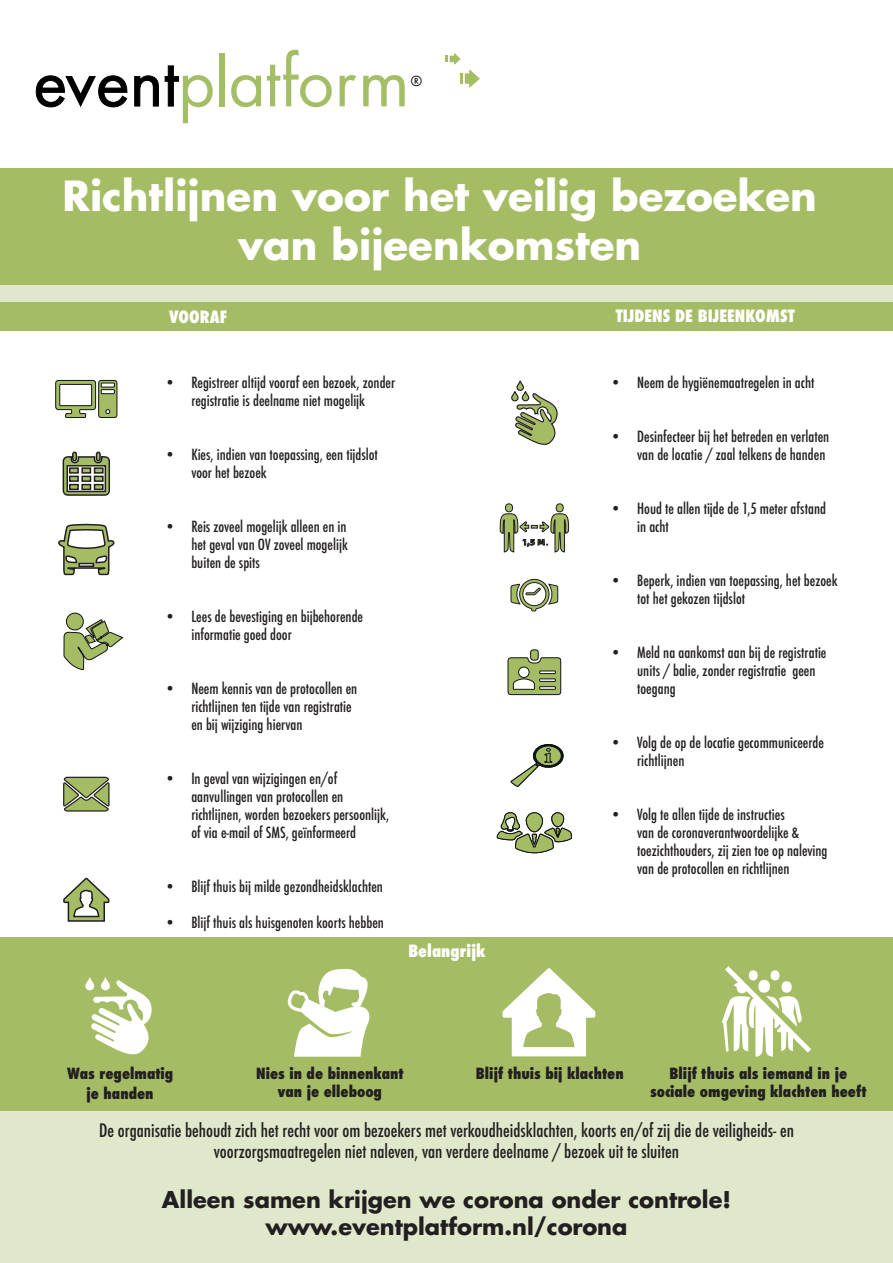
<style>
.page{position:relative;width:893px;height:1263px;background:#fff}
.page>*{position:absolute;margin:0;border:0;box-sizing:border-box;transform-origin:0 0}
.t1{font:700 40.5px/48.6px "Futura";color:#fff;text-align:center}
.t2{font:700 22.5px/27px "Futura";color:#231f20;text-align:center}
.t3{font:500 condensed 18px/21.6px "Futura";color:#231f20;text-align:center}
.t4{font:800 condensed 16.5px "Futura";color:#fff}
.t5{font:15.3px "Futura PT";color:#000001}
.t6{font:500 condensed 15px/18px "Futura";color:#231f20}
.t7{font:800 condensed 15px/18px "Futura";color:#231f20;text-align:center}
</style>
<div class="page">
<div style="left:0;top:279px;width:893px;height:984px;background:#e0e8cc"></div>
<div style="left:0;top:168px;width:893px;height:117px;background:#a4bd65"></div>
<svg style="left:36px;top:76px;width:91px;height:31px"></svg>
<svg style="left:134px;top:76px;width:25px;height:30px"></svg>
<svg style="left:165px;top:66px;width:48px;height:57px"></svg>
<div style="left:220px;top:53px;width:5px;height:53px;background:#a4be66"></div>
<svg style="left:231px;top:75px;width:30px;height:32px"></svg>
<svg style="left:267px;top:50px;width:65px;height:57px"></svg>
<svg style="left:340px;top:75px;width:16px;height:31px"></svg>
<svg style="left:363px;top:75px;width:42px;height:31px"></svg>
<svg style="left:445px;top:53px;width:16px;height:11px"></svg>
<svg style="left:460px;top:70px;width:20px;height:17px"></svg>
<div style="left:0;top:308px;width:893px;height:798px;background:#fff"></div>
<div style="left:0;top:937px;width:893px;height:173px;background:#a4bd65"></div>
<svg style="left:502px;top:968px;width:93px;height:88px"></svg>
<svg style="left:287px;top:969px;width:83px;height:88px"></svg>
<svg style="left:722px;top:966px;width:89px;height:91px"></svg>
<svg style="left:85px;top:977px;width:67px;height:78px"></svg>
<div style="left:0;top:302px;width:893px;height:28px;background:#a4bd65"></div>
<svg style="left:58px;top:523px;width:57px;height:53px"></svg>
<svg style="left:63px;top:877px;width:47px;height:45px"></svg>
<svg style="left:63px;top:776px;width:47px;height:36px;background:#91a068"></svg>
<svg style="left:55px;top:380px;width:63px;height:116px"></svg>
<div style="left:66px;top:613px;width:17px;height:17px;background:#a4bd65;border-radius:50%"></div>
<div style="left:66px;top:613px;width:18px;height:17px;border:1px solid #101414;border-radius:50%"></div>
<svg style="left:63px;top:619px;width:61px;height:52px"></svg>
<svg style="left:511px;top:380px;width:47px;height:65px"></svg>
<svg style="left:510px;top:744px;width:54px;height:43px"></svg>
<svg style="left:496px;top:812px;width:77px;height:42px"></svg>
<svg style="left:499px;top:503px;width:71px;height:50px"></svg>
<svg style="left:510px;top:578px;width:49px;height:34px"></svg>
<svg style="left:507px;top:649px;width:54px;height:46px"></svg>
<p class="t5" style="left:411px;top:72px;width:13px">®</p>
<h1 class="t1" style="left:62px;top:171px;width:756px">Richtlijnen voor het veilig bezoeken van bijeenkomsten</h1>
<p class="t4" style="left:169px;top:305px;width:59px">VOORAF</p>
<p class="t4" style="left:616px;top:305px;width:181px">TIJDENS DE BIJEENKOMST</p>
<p class="t6" style="left:164px;top:374px;width:232px;text-align:center">• Registreer altijd vooraf een bezoek, zonder registratie is deelname niet mogelijk</p>
<p class="t6" style="left:191px;top:446px;width:188px;text-indent:-27px">• Kies, indien van toepassing, een tijdslot voor het bezoek</p>
<p class="t6" style="left:191px;top:518px;width:158px;text-align:justify;text-indent:-27px">• Reis zoveel mogelijk alleen en in het geval van OV zoveel mogelijk buiten de spits</p>
<p class="t6" style="left:191px;top:608px;width:173px;text-indent:-27px">• Lees de bevestiging en bijbehorende informatie goed door</p>
<p class="t6" style="left:191px;top:680px;width:168px;text-indent:-27px">• Neem kennis van de protocollen en richtlijnen ten tijde van registratie en bij wijziging hiervan</p>
<p class="t6" style="left:191px;top:770px;width:199px;text-indent:-27px">• In geval van wijzigingen en/of aanvullingen van protocollen en richtlijnen, worden bezoekers persoonlijk, of via e-mail of SMS, geïnformeerd</p>
<p class="t6" style="left:164px;top:878px;width:220px">• Blijf thuis bij milde gezondheidsklachten</p>
<p class="t6" style="left:164px;top:914px;width:221px">• Blijf thuis als huisgenoten koorts hebben</p>
<p class="t4" style="left:408px;top:939px;width:78px">Belangrijk</p>
<p class="t6" style="left:610px;top:374px;width:206px">• Neem de hygiënemaatregelen in acht</p>
<p class="t6" style="left:610px;top:428px;width:221px;text-align:right">• Desinfecteer bij het betreden en verlaten van de locatie / zaal telkens de handen</p>
<p class="t6" style="left:637px;top:500px;width:190px;text-indent:-27px">• Houd te allen tijde de 1,5 meter afstand in acht</p>
<p class="t6" style="left:637px;top:572px;width:202px;text-indent:-27px">• Beperk, indien van toepassing, het bezoek tot het gekozen tijdslot</p>
<p class="t6" style="left:637px;top:644px;width:191px;text-indent:-27px">• Meld na aankomst aan bij de registratie units / balie, zonder registratie geen toegang</p>
<p class="t6" style="left:637px;top:734px;width:188px;text-indent:-27px">• Volg de op de locatie gecommuniceerde richtlijnen</p>
<p class="t6" style="left:637px;top:806px;width:192px;text-indent:-27px">• Volg te allen tijde de instructies<br>van de coronaverantwoordelijke &amp; toezichthouders, zij zien toe op naleving van de protocollen en richtlijnen</p>
<p class="t7" style="left:67px;top:1063px;width:108px;line-height:19.8px">Was regelmatig je handen</p>
<p class="t7" style="left:256px;top:1064px;width:149px">Nies in de binnenkant van je elleboog</p>
<p class="t7" style="left:476px;top:1064px;width:149px">Blijf thuis bij klachten</p>
<p class="t7" style="left:650px;top:1064px;width:218px">Blijf thuis als iemand in je sociale omgeving klachten heeft</p>
<p class="t3" style="left:99px;top:1119px;width:696px">De organisatie behoudt zich het recht voor om bezoekers met verkoudheidsklachten, koorts en/of zij die de veiligheids- en voorzorgsmaatregelen niet naleven, van verdere deelname / bezoek uit te sluiten</p>
<h2 class="t2" style="left:162px;top:1185px;width:571px">Alleen samen krijgen we corona onder controle! www.eventplatform.nl/corona</h2>
</div>
